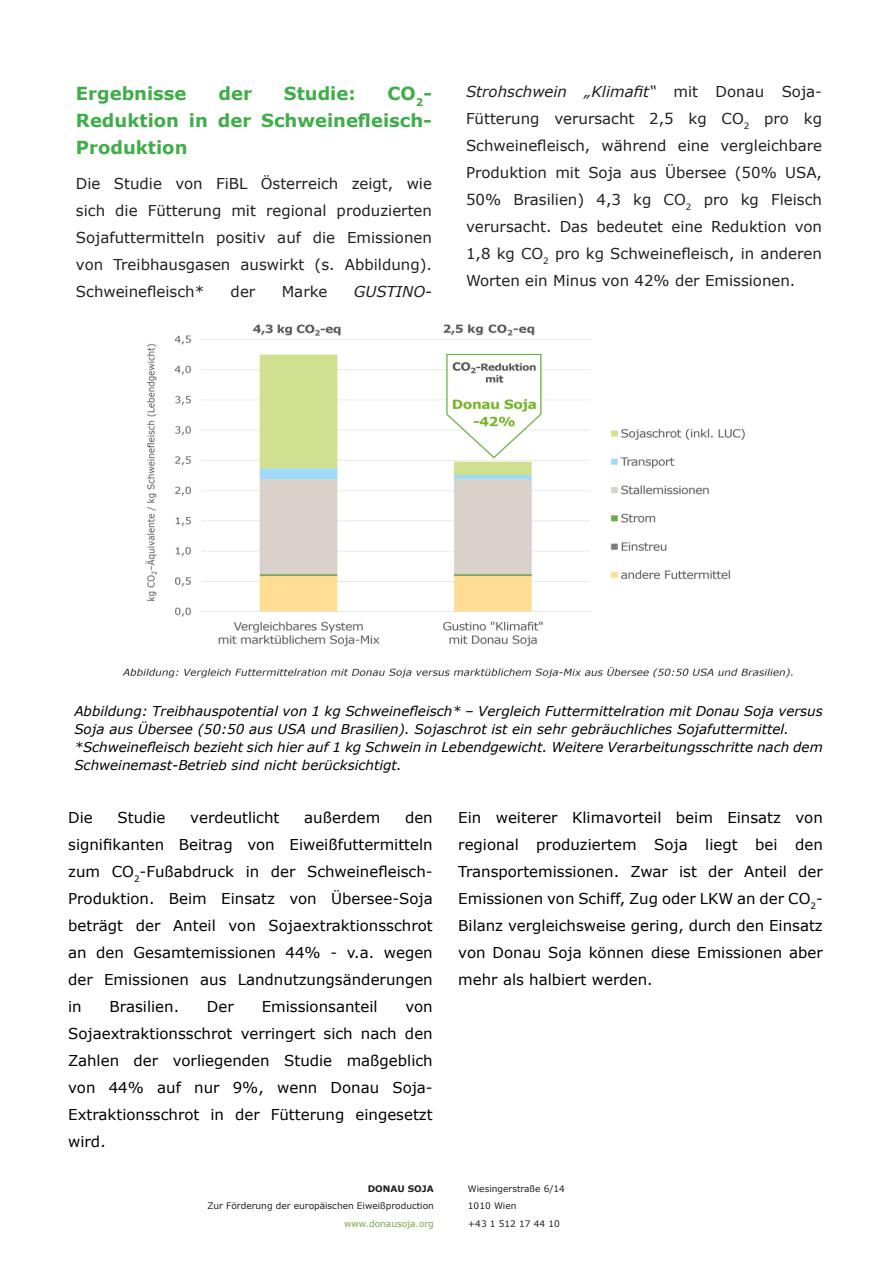
<style>
.page{position:relative;width:893px;height:1263px;background:#fff}
.page>*{position:absolute;margin:0;border:0;box-sizing:border-box;transform-origin:0 0}
.t1{font:700 18px/27px "Verdana";color:#3fad48;text-align:justify}
.t2{font:15px/27px "Verdana";color:#000;text-align:justify}
.t3{font:15px/27px "Verdana";color:#221f1f;text-align:justify}
.t4{font:italic 15px "Verdana";color:#221f1f}
.t5{font:italic 13.5px/18px "Verdana";color:#000}
.t6{font:9px/17.5px "Verdana";color:#221f1f}
.t7{font:9px "Verdana";color:#77a64a}
.t8{font:700 9px "Verdana";color:#221f1f}
.s1{font-style:italic}
</style>
<div class="page">
<img style="left:122px;top:324px;width:671px;height:354px">
<p class="t1" style="left:76px;top:80px;width:112px">Ergebnisse</p>
<p class="t1" style="left:219px;top:80px;width:35px">der</p>
<p class="t1" style="left:284px;top:80px;width:73px">Studie:</p>
<p class="t1" style="left:76px;top:80px;width:358px;text-indent:312px">CO<sub>2</sub>- Reduktion in der Schweinefleisch-Produktion</p>
<p class="t3" style="left:76px;top:170px;width:358px">Die Studie von FiBL Österreich zeigt, wie sich die Fütterung mit regional produzierten Sojafuttermitteln positiv auf die Emissionen von Treibhausgasen auswirkt (s. Abbildung).<br>Schweinefleisch*</p>
<p class="t3" style="left:231px;top:278px;width:26px">der</p>
<p class="t3" style="left:282px;top:278px;width:47px">Marke</p>
<p class="t4" style="left:354px;top:283px;width:80px">GUSTINO-</p>
<p class="t3" style="left:466px;top:79px;width:358px"><span class="s1">Strohschwein „Klimafit“</span> mit Donau Soja-Fütterung verursacht 2,5 kg CO<sub>2</sub> pro kg Schweinefleisch, während eine vergleichbare Produktion mit Soja aus Übersee (50% USA, 50% Brasilien) 4,3 kg CO<sub>2</sub> pro kg Fleisch verursacht. Das bedeutet eine Reduktion von 1,8 kg CO<sub>2</sub> pro kg Schweinefleisch, in anderen Worten ein Minus von 42% der Emissionen.</p>
<p class="t5" style="left:74px;top:703px;width:750px">Abbildung: Treibhauspotential von 1 kg Schweinefleisch* – Vergleich Futtermittelration mit Donau Soja versus Soja aus Übersee (50:50 aus USA und Brasilien). Sojaschrot ist ein sehr gebräuchliches Sojafuttermittel. *Schweinefleisch bezieht sich hier auf 1 kg Schwein in Lebendgewicht. Weitere Verarbeitungsschritte nach dem Schweinemast-Betrieb sind nicht berücksichtigt.</p>
<p class="t2" style="left:68px;top:805px;width:26px">Die</p>
<p class="t2" style="left:118px;top:805px;width:50px">Studie</p>
<p class="t2" style="left:190px;top:805px;width:91px">verdeutlicht</p>
<p class="t2" style="left:304px;top:805px;width:78px">außerdem</p>
<p class="t2" style="left:68px;top:805px;width:366px;text-indent:337px">den signifikanten Beitrag von Eiweißfuttermitteln zum CO<sub>2</sub>-Fußabdruck in der Schweinefleisch-Produktion. Beim Einsatz von Übersee-Soja beträgt der Anteil von Sojaextraktionsschrot an den Gesamtemissionen 44% - v.a. wegen der Emissionen aus Landnutzungsänderungen in</p>
<p class="t2" style="left:110px;top:994px;width:71px">Brasilien.</p>
<p class="t2" style="left:207px;top:994px;width:28px">Der</p>
<p class="t2" style="left:262px;top:994px;width:117px">Emissionsanteil</p>
<p class="t2" style="left:68px;top:994px;width:366px;text-indent:337px">von Sojaextraktionsschrot verringert sich nach den Zahlen der vorliegenden Studie maßgeblich von 44% auf nur 9%, wenn Donau Soja-Extraktionsschrot in der Fütterung eingesetzt wird.</p>
<p class="t8" style="left:368px;top:1185px;width:68px">DONAU SOJA</p>
<p class="t6" style="left:207px;top:1197px;width:228px">Zur Förderung der europäischen Eiweißproduction</p>
<p class="t7" style="left:344px;top:1218px;width:91px">www.donausoja.org</p>
<p class="t2" style="left:458px;top:805px;width:366px">Ein weiterer Klimavorteil beim Einsatz von regional produziertem Soja liegt bei den Transportemissionen. Zwar ist der Anteil der Emissionen von Schiff, Zug oder LKW an der CO<sub>2</sub>- Bilanz vergleichsweise gering, durch den Einsatz von Donau Soja können diese Emissionen aber mehr als halbiert werden.</p>
<p class="t6" style="left:468px;top:1180px;width:99px">Wiesingerstraße 6/14<br>1010 Wien<br>+43 1 512 17 44 10</p>
</div>
